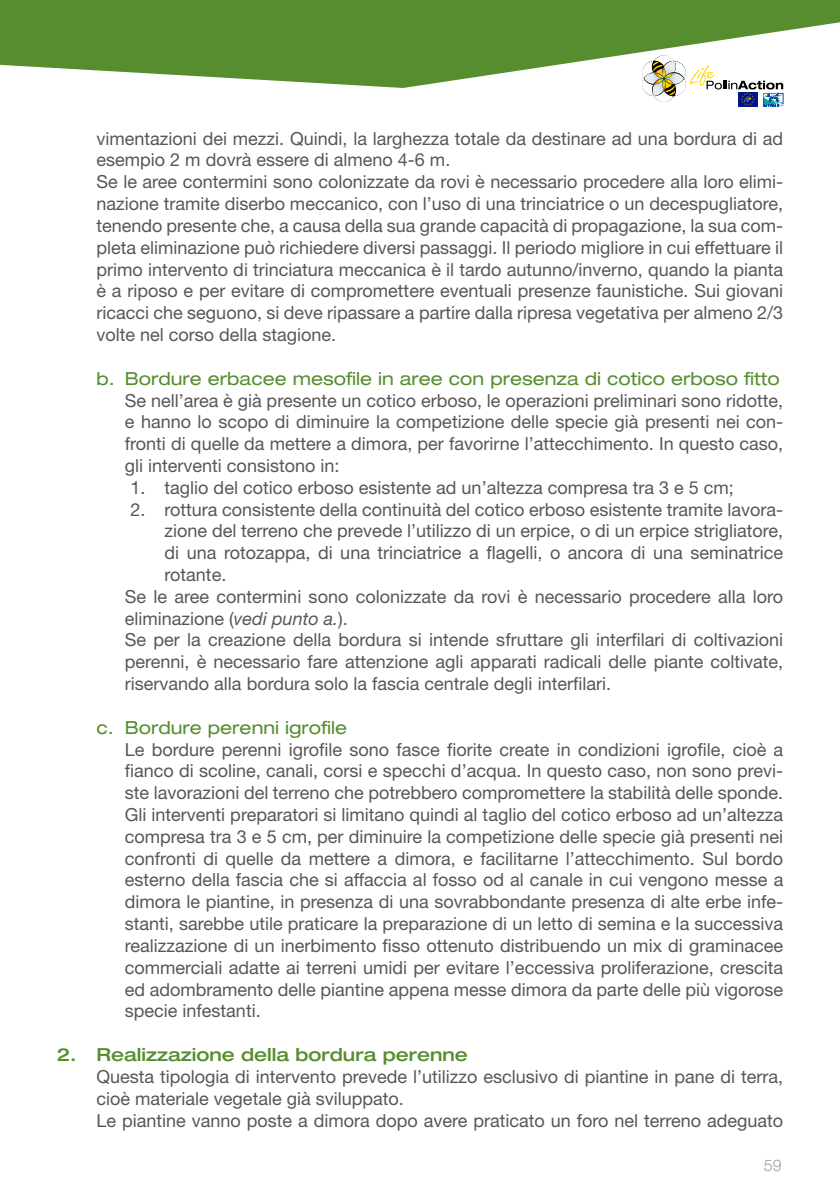
<style>
.page{position:relative;width:840px;height:1191px;background:#fff}
.page>*{position:absolute;margin:0;border:0;box-sizing:border-box;transform-origin:0 0}
.t1{font:18px/21.8px "Helvetica Neue";color:#575756}
.t2{font:expanded 18px "Helvetica Neue";color:#568e2f}
.t3{font:500 expanded 18px "Helvetica Neue";color:#568e2f}
.t4{font:300 16px "Helvetica Neue";color:#9d9d9c}
.s1{font-style:italic}
</style>
<div class="page">
<svg style="left:0;top:0;width:839px;height:88px;fill:#568e2f"></svg>
<svg style="left:642px;top:55px;width:141px;height:52px"></svg>
<p class="t1" style="left:96px;top:127px;width:688px">vimentazioni dei mezzi. Quindi, la larghezza totale da destinare ad una bordura di ad esempio 2 m dovrà essere di almeno 4-6 m.<br>Se le aree contermini sono colonizzate da rovi è necessario procedere alla loro elimi&shy;nazione tramite diserbo meccanico, con l’uso di una trinciatrice o un decespugliatore, tenendo presente che, a causa della sua grande capacità di propagazione, la sua com&shy;pleta eliminazione può richiedere diversi passaggi. Il periodo migliore in cui effettuare il primo intervento di trinciatura meccanica è il tardo autunno/inverno, quando la pianta è a riposo e per evitare di compromettere eventuali presenze faunistiche. Sui giovani ricacci che seguono, si deve ripassare a partire dalla ripresa vegetativa per almeno 2/3 volte nel corso della stagione.</p>
<p class="t2" style="left:96px;top:367px;width:684px">b. Bordure erbacee mesofile in aree con presenza di cotico erboso fitto</p>
<p class="t1" style="left:125px;top:389px;width:659px;text-align:justify">Se nell’area è già presente un cotico erboso, le operazioni preliminari sono ridotte, e hanno lo scopo di diminuire la competizione delle specie già presenti nei con&shy;fronti di quelle da mettere a dimora, per favorirne l’attecchimento. In questo caso, gli interventi consistono in:</p>
<p class="t1" style="left:130px;top:476px;width:604px">1. taglio del cotico erboso esistente ad un’altezza compresa tra 3 e 5 cm;</p>
<p class="t1" style="left:130px;top:498px;width:653px">2. rottura consistente della continuità del cotico erboso esistente tramite lavora-</p>
<p class="t1" style="left:164px;top:520px;width:619px">zione del terreno che prevede l’utilizzo di un erpice, o di un erpice strigliatore,</p>
<p class="t1" style="left:164px;top:541px;width:619px">di una rotozappa, di una trinciatrice a flagelli, o ancora di una seminatrice</p>
<p class="t1" style="left:164px;top:563px;width:63px">rotante.</p>
<p class="t1" style="left:125px;top:585px;width:659px">Se le aree contermini sono colonizzate da rovi è necessario procedere alla loro</p>
<p class="t1" style="left:125px;top:607px;width:224px">eliminazione (<span class="s1">vedi punto a.</span>).</p>
<p class="t1" style="left:125px;top:629px;width:659px">Se per la creazione della bordura si intende sfruttare gli interfilari di coltivazioni</p>
<p class="t1" style="left:125px;top:650px;width:659px">perenni, è necessario fare attenzione agli apparati radicali delle piante coltivate,</p>
<p class="t1" style="left:125px;top:672px;width:487px">riservando alla bordura solo la fascia centrale degli interfilari.</p>
<p class="t2" style="left:96px;top:716px;width:252px">c. Bordure perenni igrofile</p>
<p class="t1" style="left:125px;top:738px;width:659px;text-align:justify">Le bordure perenni igrofile sono fasce fiorite create in condizioni igrofile, cioè a fianco di scoline, canali, corsi e specchi d’acqua. In questo caso, non sono previ&shy;ste lavorazioni del terreno che potrebbero compromettere la stabilità delle sponde.<br>Gli interventi preparatori si limitano quindi al taglio del cotico erboso ad un’altezza compresa tra 3 e 5 cm, per diminuire la competizione delle specie già presenti nei confronti di quelle da mettere a dimora, e facilitarne l’attecchimento. Sul bordo esterno della fascia che si affaccia al fosso od al canale in cui vengono messe a dimora le piantine, in presenza di una sovrabbondante presenza di alte erbe infe&shy;stanti, sarebbe utile praticare la preparazione di un letto di semina e la successiva realizzazione di un inerbimento fisso ottenuto distribuendo un mix di graminacee commerciali adatte ai terreni umidi per evitare l’eccessiva proliferazione, crescita ed adombramento delle piantine appena messe dimora da parte delle più vigorose specie infestanti.</p>
<p class="t3" style="left:57px;top:1043px;width:412px">2. Realizzazione della bordura perenne</p>
<p class="t1" style="left:96px;top:1065px;width:688px">Questa tipologia di intervento prevede l’utilizzo esclusivo di piantine in pane di terra, cioè materiale vegetale già sviluppato.<br>Le piantine vanno poste a dimora dopo avere praticato un foro nel terreno adeguato</p>
<p class="t4" style="left:763px;top:1155px;width:19px">59</p>
</div>
